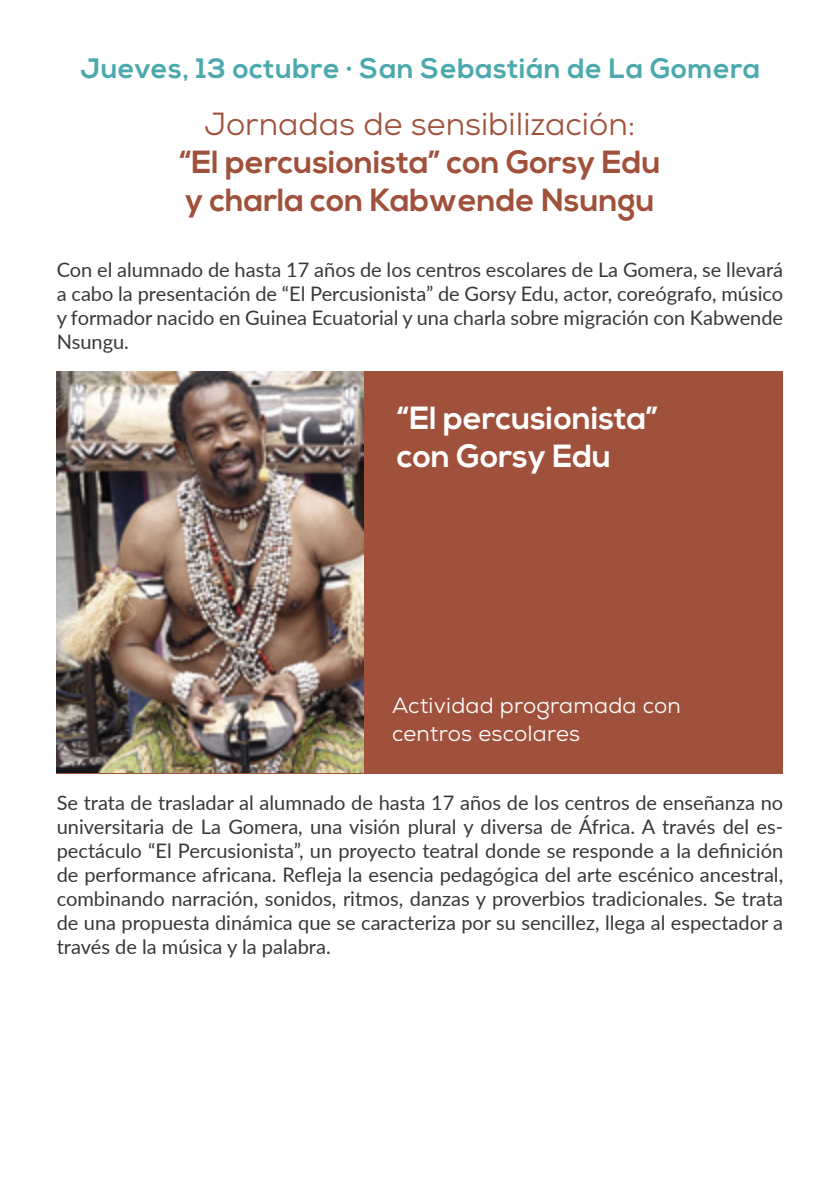
<style>
.page{position:relative;width:840px;height:1191px;background:#fff}
.page>*{position:absolute;margin:0;border:0;box-sizing:border-box;transform-origin:0 0}
.t1{font:700 32px/38.4px "Nexa";color:#a0513b}
.t2{font:700 32px/38.4px "Nexa";color:#fff}
.t3{font:32px "Nexa";color:#a0513b}
.t4{font:700 28px "Nexa";letter-spacing:.02em;color:#4ca9ad}
.t5{font:22px/28px "Nexa";letter-spacing:.01em;color:#fff}
.t6{font:20px/24px "Lato";color:#393939;text-align:justify}
</style>
<div class="page">
<div style="left:57px;top:371px;width:725px;height:403px;background:#a0513b"></div>
<img style="left:57px;top:371px;width:306px;height:401px">
<h2 class="t4" style="left:81px;top:52px;width:680px">Jueves, 13 octubre · San Sebastián de La Gomera</h2>
<h1 class="t3" style="left:204px;top:103px;width:432px">Jornadas de sensibilización:</h1>
<h1 class="t1" style="left:179px;top:144px;width:482px">“El percusionista” con Gorsy Edu y charla con Kabwende Nsungu</h1>
<p class="t6" style="left:57px;top:257px;width:727px">Con el alumnado de hasta 17 años de los centros escolares de La Gomera, se llevará a cabo la presentación de “El Percusionista” de Gorsy Edu, actor, coreógrafo, músico y formador nacido en Guinea Ecuatorial y una charla sobre migración con Kabwende Nsungu.</p>
<h1 class="t2" style="left:397px;top:400px;width:262px">“El percusionista” con Gorsy Edu</h1>
<p class="t5" style="left:392px;top:691px;width:290px">Actividad programada con centros escolares</p>
<p class="t6" style="left:57px;top:790px;width:727px">Se trata de trasladar al alumnado de hasta 17 años de los centros de enseñanza no universitaria de La Gomera, una visión plural y diversa de África. A través del es&shy;pectáculo “El Percusionista”, un proyecto teatral donde se responde a la definición de performance africana. Refleja la esencia pedagógica del arte escénico ancestral, combinando narración, sonidos, ritmos, danzas y proverbios tradicionales. Se trata de una propuesta dinámica que se caracteriza por su sencillez, llega al espectador a través de la música y la palabra.</p>
</div>
